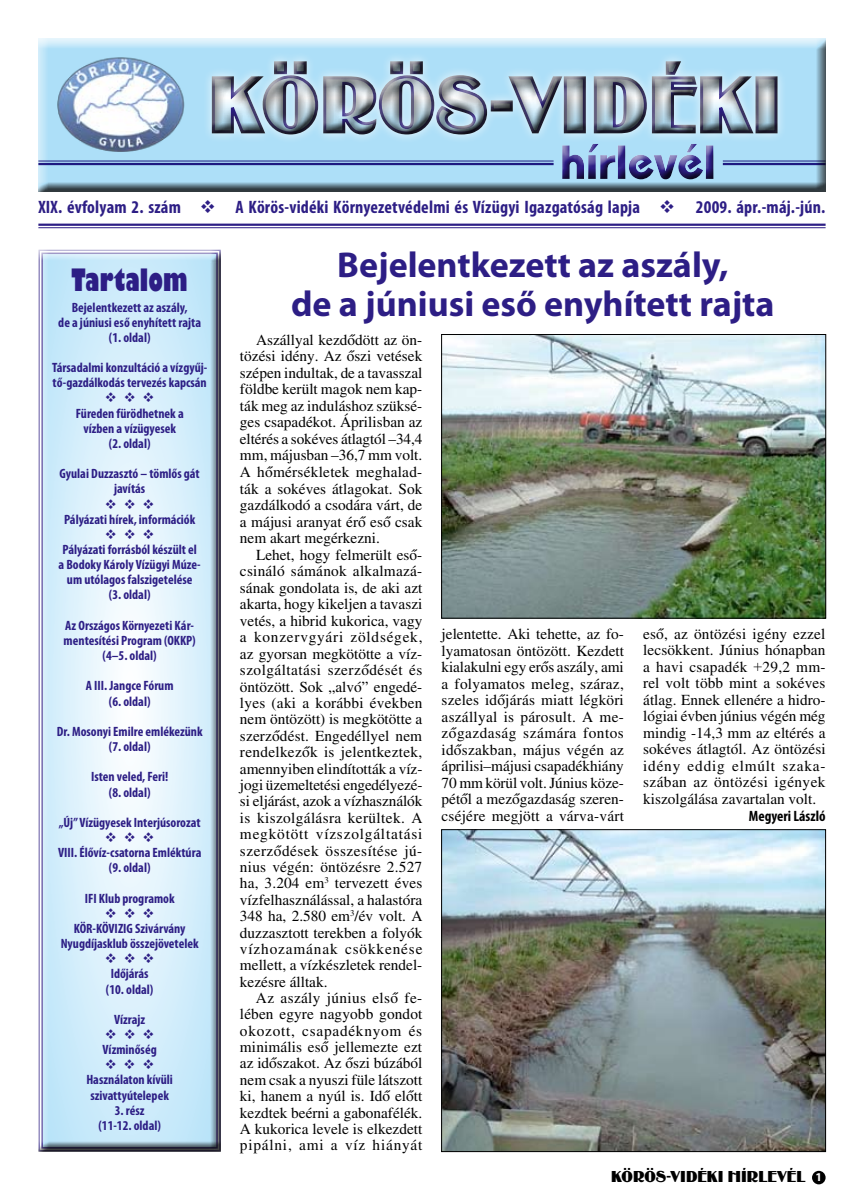
<style>
.page{position:relative;width:864px;height:1190px;background:#fff}
.page>*{position:absolute;margin:0;border:0;box-sizing:border-box;transform-origin:0 0}
.t1{font:700 36px/39px "Myriad Pro";color:#2d1e85;text-align:center}
.t2{font:800 condensed 30px "Gill Sans";color:#2d1e85}
.t3{font:700 condensed 18px "Myriad Pro";letter-spacing:.01em;color:#2d1e85}
.t4{font:16.5px "Binner";letter-spacing:.005em;color:#000}
.t5{font:15.3px/16.4px "H Times";color:#000;text-align:justify}
.t6{font:700 condensed 15px "Myriad Pro";color:#000}
.t7{font:700 condensed 13.5px/15.1px "Myriad Pro";color:#2d1e85;text-align:center}
.t8{font:13.5px "Wingdings";color:#2d1e85}
.s1{font-family:"Myriad Pro";font-weight:700;font-size:12px;color:#fff}
</style>
<div class="page">
<div style="left:811px;top:1170px;width:14px;height:14px;background:#000;border-radius:50%"></div>
<div style="left:37px;top:38px;width:789px;height:155px;background:#000;opacity:.75"></div>
<div style="left:202px;top:51px;width:585px;height:92px;background:#fff;opacity:.75"></div>
<div style="left:211px;top:61px;width:567px;height:73px;background:#000;opacity:.75"></div>
<div style="left:561px;top:140px;width:163px;height:41px;background:#000;opacity:.75"></div>
<hr style="left:38px;top:161px;width:515px;height:4px;background:#9fcbec">
<hr style="left:38px;top:161px;width:515px;height:1px;background:#2d1e85">
<hr style="left:38px;top:163px;width:515px;height:2px;background:#2d1e85">
<svg style="left:722px;top:162px;width:103px;height:1px"></svg>
<hr style="left:722px;top:161px;width:103px;height:1px;background:#2d1e85">
<hr style="left:722px;top:163px;width:103px;height:2px;background:#2d1e85">
<div style="left:29px;top:242px;width:202px;height:920px;background:#000;opacity:.75"></div>
<hr style="left:38px;top:223px;width:787px;height:3px;background:#2d1e85">
<hr style="left:38px;top:227px;width:787px;height:1px;background:#2d1e85">
<img style="left:57px;top:52px;width:131px;height:100px">
<img style="left:443px;top:336px;width:380px;height:280px">
<div style="left:441px;top:334px;width:384px;height:284px;border:1px solid #000"></div>
<img style="left:443px;top:831px;width:380px;height:318px">
<div style="left:441px;top:829px;width:384px;height:322px;border:1px solid #000"></div>
<p class="t3" style="left:38px;top:196px;width:788px">XIX. évfolyam 2. szám ❖ A Körös-vidéki Környezetvédelmi és Vízügyi Igazgatóság lapja ❖ 2009. ápr.-máj.-jún.</p>
<h2 class="t2" style="left:72px;top:261px;width:117px">Tartalom</h2>
<p class="t7" style="left:58px;top:299px;width:144px">Bejelentkezett az aszály,<br>de a júniusi eső enyhített rajta (1. oldal)</p>
<p class="t7" style="left:52px;top:360px;width:157px;text-align:left">Társadalmi konzultáció a vízgyűj&shy;tő-gazdálkodás tervezés kapcsán</p>
<p class="t8" style="left:105px;top:390px;width:51px">❖❖❖</p>
<p class="t7" style="left:76px;top:405px;width:109px">Füreden fürödhetnek a vízben a vízügyesek (2. oldal)</p>
<p class="t7" style="left:60px;top:466px;width:141px">Gyulai Duzzasztó – tömlős gát javítás</p>
<p class="t8" style="left:105px;top:496px;width:51px">❖❖❖</p>
<p class="t7" style="left:64px;top:511px;width:133px">Pályázati hírek, információk</p>
<p class="t8" style="left:105px;top:526px;width:51px">❖❖❖</p>
<p class="t7" style="left:59px;top:541px;width:144px">Pályázati forrásból készült el a Bodoky Károly Vízügyi Múze&shy;um utólagos falszigetelése<br>(3. oldal)</p>
<p class="t7" style="left:64px;top:617px;width:133px">Az Országos Környezeti Kár&shy;mentesítési Program (OKKP) (4–5. oldal)</p>
<p class="t7" style="left:86px;top:678px;width:89px">A III. Jangce Fórum (6. oldal)</p>
<p class="t7" style="left:57px;top:723px;width:147px">Dr. Mosonyi Emilre emlékezünk (7. oldal)</p>
<p class="t7" style="left:91px;top:769px;width:79px">Isten veled, Feri! (8. oldal)</p>
<p class="t7" style="left:59px;top:814px;width:143px">„Új” Vízügyesek Interjúsorozat</p>
<p class="t8" style="left:105px;top:829px;width:51px">❖❖❖</p>
<p class="t7" style="left:58px;top:844px;width:145px">VIII. Élővíz-csatorna Emléktúra (9. oldal)</p>
<p class="t7" style="left:85px;top:890px;width:91px">IFI Klub programok</p>
<p class="t8" style="left:105px;top:905px;width:51px">❖❖❖</p>
<p class="t7" style="left:61px;top:920px;width:139px">KÖR-KÖVIZIG Szivárvány<br>Nyugdíjasklub összejövetelek</p>
<p class="t8" style="left:105px;top:951px;width:51px">❖❖❖</p>
<p class="t7" style="left:106px;top:965px;width:49px">Időjárás (10. oldal)</p>
<p class="t7" style="left:114px;top:1011px;width:33px">Vízrajz</p>
<p class="t8" style="left:105px;top:1026px;width:51px">❖❖❖</p>
<p class="t7" style="left:103px;top:1041px;width:55px">Vízminőség</p>
<p class="t8" style="left:105px;top:1057px;width:51px">❖❖❖</p>
<p class="t7" style="left:86px;top:1071px;width:88px;text-align:left">Használaton kívüli szivattyútelepek</p>
<p class="t7" style="left:98px;top:1102px;width:64px">3. rész (11-12. oldal)</p>
<h1 class="t1" style="left:291px;top:244px;width:484px">Bejelentkezett az aszály,<br>de a júniusi eső enyhített rajta</h1>
<p class="t5" style="left:240px;top:332px;width:184px;text-indent:16px">Aszállyal kezdődött az ön&shy;tözési idény. Az őszi vetések szépen indultak, de a tavasszal földbe került magok nem kap&shy;ták meg az induláshoz szüksé&shy;ges csapadékot. Áprilisban az eltérés a sokéves átlagtól –34,4 mm, májusban –36,7 mm volt.<br>A hőmérsékletek meghalad&shy;ták a sokéves átlagokat. Sok gazdálkodó a csodára várt, de a májusi aranyat érő eső csak nem akart megérkezni.</p>
<p class="t5" style="left:240px;top:547px;width:184px;text-indent:16px">Lehet, hogy felmerült eső&shy;csináló sámánok alkalmazá&shy;sának gondolata is, de aki azt akarta, hogy kikeljen a tavaszi vetés, a hibrid kukorica, vagy a konzervgyári zöldségek, az gyorsan megkötötte a víz&shy;szolgáltatási szerződését és öntözött. Sok „alvó” engedé&shy;lyes (aki a korábbi években nem öntözött) is megkötötte a szerződést. Engedéllyel nem rendelkezők is jelentkeztek, amennyiben elindították a víz&shy;jogi üzemeltetési engedélyezé&shy;si eljárást, azok a vízhasználók is kiszolgálásra kerültek. A megkötött vízszolgáltatási szerződések összesítése jú&shy;nius végén: öntözésre 2.527 ha, 3.204 em<sup>3</sup> tervezett éves vízfelhasználással, a halastóra 348 ha, 2.580 em<sup>3</sup>/év volt. A duzzasztott terekben a folyók vízhozamának csökkenése mellett, a vízkészletek rendel&shy;kezésre álltak.</p>
<p class="t5" style="left:240px;top:990px;width:184px;text-indent:16px">Az aszály június első fe&shy;lében egyre nagyobb gondot okozott, csapadéknyom és minimális eső jellemezte ezt az időszakot. Az őszi búzából nem csak a nyuszi füle látszott ki, hanem a nyúl is. Idő előtt kezdtek beérni a gabonafélék.<br>A kukorica levele is elkezdett pipálni, ami a víz hiányát</p>
<p class="t5" style="left:441px;top:626px;width:184px">jelentette. Aki tehette, az fo&shy;lyamatosan öntözött. Kezdett kialakulni egy erős aszály, ami a folyamatos meleg, száraz, szeles időjárás miatt légköri aszállyal is párosult. A me&shy;zőgazdaság számára fontos időszakban, május végén az áprilisi–májusi csapadékhiány 70 mm körül volt. Június köze&shy;pétől a mezőgazdaság szeren&shy;cséjére megjött a várva-várt</p>
<p class="t5" style="left:643px;top:626px;width:184px">eső, az öntözési igény ezzel lecsökkent. Június hónapban a havi csapadék +29,2 mm&shy;rel volt több mint a sokéves átlag. Ennek ellenére a hidro&shy;lógiai évben június végén még mindig -14,3 mm az eltérés a sokéves átlagtól. Az öntözési idény eddig elmúlt szaka&shy;szában az öntözési igények kiszolgálása zavartalan volt.</p>
<p class="t6" style="left:748px;top:806px;width:78px">Megyeri László</p>
<p class="t4" style="left:611px;top:1166px;width:212px">KÖRÖS-VIDÉKI HÍRLEVÉL <span class="s1">1</span></p>
</div>
